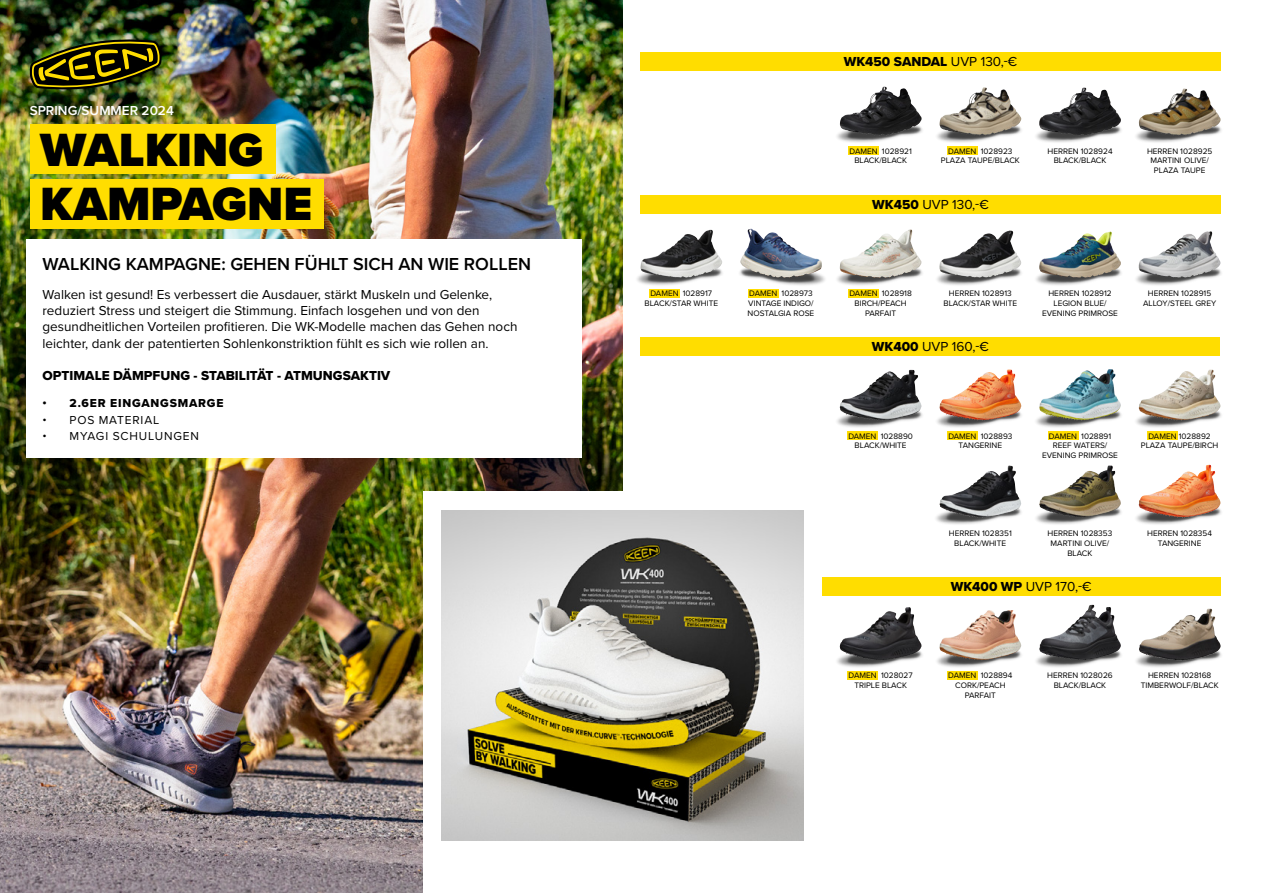
<style>
.page{position:relative;width:1263px;height:893px;background:#fff}
.page>*{position:absolute;margin:0;border:0;box-sizing:border-box;transform-origin:0 0}
.t1{font:900 48.3px/54px "Proxima Nova";color:#000}
.t2{font:600 18px "Proxima Nova";color:#000}
.t3{font:13.5px/16.2px "Proxima Nova";color:#000}
.t4{font:13.5px "Proxima Nova Extrabld";color:#000}
.t5{font:600 13.5px "Proxima Nova";color:#fff}
.t6{font:12px "Proxima Nova";letter-spacing:.07em;color:#000}
.t7{font:12px "Proxima Nova Extrabld";letter-spacing:.065em;color:#000}
.t8{font:8.25px/9.9px "Proxima Nova";color:#000;text-align:center}
.s1{font-family:"Proxima Nova"}
.s2{font-family:"Proxima Nova Extrabld"}
</style>
<div class="page">
<img style="left:0;top:0;width:622px;height:893px">
<img style="left:30px;top:39px;width:132px;height:51px">
<div style="left:30px;top:179px;width:293px;height:50px;background:#fd0"></div>
<div style="left:30px;top:124px;width:246px;height:50px;background:#fd0"></div>
<div style="left:27px;top:240px;width:555px;height:218px;background:#fff"></div>
<div style="left:640px;top:337px;width:580px;height:19px;background:#fd0"></div>
<img style="left:936px;top:470px;width:286px;height:55px">
<img style="left:957px;top:467px;width:51px;height:26px">
<img style="left:1056px;top:466px;width:52px;height:27px">
<img style="left:1150px;top:465px;width:58px;height:30px">
<div style="left:423px;top:491px;width:381px;height:402px;background:#fff"></div>
<img style="left:837px;top:88px;width:385px;height:59px">
<img style="left:840px;top:87px;width:44px;height:46px">
<div style="left:640px;top:52px;width:580px;height:19px;background:#fd0"></div>
<img style="left:637px;top:230px;width:585px;height:60px">
<img style="left:1070px;top:232px;width:40px;height:17px">
<img style="left:1171px;top:231px;width:39px;height:15px">
<div style="left:640px;top:195px;width:580px;height:18px;background:#fd0"></div>
<img style="left:837px;top:612px;width:385px;height:55px">
<img style="left:1039px;top:605px;width:51px;height:47px">
<svg style="left:1196px;top:609px;width:12px;height:12px"></svg>
<div style="left:822px;top:577px;width:398px;height:19px;background:#fd0"></div>
<img style="left:740px;top:229px;width:25px;height:46px">
<img style="left:837px;top:373px;width:385px;height:59px">
<img style="left:840px;top:370px;width:70px;height:37px">
<img style="left:1146px;top:370px;width:64px;height:29px">
<img style="left:1040px;top:370px;width:68px;height:32px">
<img style="left:993px;top:370px;width:16px;height:9px">
<img style="left:1045px;top:88px;width:39px;height:27px">
<img style="left:1139px;top:88px;width:45px;height:34px">
<img style="left:939px;top:88px;width:44px;height:42px">
<img style="left:640px;top:230px;width:70px;height:45px">
<img style="left:840px;top:229px;width:71px;height:48px">
<img style="left:977px;top:230px;width:33px;height:10px">
<img style="left:840px;top:607px;width:69px;height:47px">
<img style="left:441px;top:510px;width:363px;height:331px">
<div style="left:848px;top:146px;width:31px;height:9px;background:#fd0"></div>
<div style="left:649px;top:289px;width:31px;height:9px;background:#fd0"></div>
<div style="left:748px;top:289px;width:30px;height:9px;background:#fd0"></div>
<div style="left:847px;top:431px;width:31px;height:9px;background:#fd0"></div>
<div style="left:847px;top:671px;width:31px;height:9px;background:#fd0"></div>
<div style="left:947px;top:431px;width:30px;height:9px;background:#fd0"></div>
<div style="left:1048px;top:431px;width:30px;height:9px;background:#fd0"></div>
<div style="left:1147px;top:431px;width:31px;height:9px;background:#fd0"></div>
<div style="left:947px;top:146px;width:30px;height:9px;background:#fd0"></div>
<div style="left:848px;top:289px;width:31px;height:9px;background:#fd0"></div>
<img style="left:939px;top:610px;width:68px;height:44px">
<div style="left:947px;top:671px;width:31px;height:9px;background:#fd0"></div>
<h3 class="t5" style="left:30px;top:101px;width:146px">SPRING/SUMMER 2024</h3>
<h1 class="t1" style="left:40px;top:122px;width:273px">WALKING<br>KAMPAGNE</h1>
<h2 class="t2" style="left:43px;top:251px;width:490px">WALKING KAMPAGNE: GEHEN FÜHLT SICH AN WIE ROLLEN</h2>
<p class="t3" style="left:43px;top:286px;width:476px">Walken ist gesund! Es verbessert die Ausdauer, stärkt Muskeln und Gelenke, reduziert Stress und steigert die Stimmung. Einfach losgehen und von den gesundheitlichen Vorteilen profitieren. Die WK-Modelle machen das Gehen noch leichter, dank der patentierten Sohlenkonstriktion fühlt es sich wie rollen an.</p>
<h3 class="t4" style="left:43px;top:365px;width:349px">OPTIMALE DÄMPFUNG - STABILITÄT - ATMUNGSAKTIV</h3>
<h3 class="t7" style="left:43px;top:394px;width:182px">• 2.6ER EINGANGSMARGE</h3>
<h3 class="t6" style="left:43px;top:411px;width:118px">• POS MATERIAL</h3>
<h3 class="t6" style="left:43px;top:427px;width:158px">• MYAGI SCHULUNGEN</h3>
<h3 class="t4" style="left:844px;top:52px;width:175px">WK450 SANDAL <span class="s1">UVP 130,-€</span></h3>
<p class="t8" style="left:849px;top:145px;width:64px">DAMEN 1028921<br>BLACK/BLACK</p>
<p class="t8" style="left:941px;top:145px;width:81px">DAMEN 1028923<br>PLAZA TAUPE/BLACK</p>
<h3 class="t3" style="left:872px;top:196px;width:118px"><span class="s2">WK450</span> UVP 130,-€</h3>
<p class="t8" style="left:1047px;top:145px;width:67px">HERREN 1028924<br>BLACK/BLACK</p>
<p class="t8" style="left:1147px;top:145px;width:67px">HERREN 1028925<br>MARTINI OLIVE/<br>PLAZA TAUPE</p>
<p class="t8" style="left:644px;top:288px;width:75px">DAMEN 1028917<br>BLACK/STAR WHITE</p>
<p class="t8" style="left:849px;top:288px;width:64px">DAMEN 1028918<br>BIRCH/PEACH<br>PARFAIT</p>
<p class="t8" style="left:943px;top:288px;width:75px">HERREN 1028913<br>BLACK/STAR WHITE</p>
<p class="t8" style="left:748px;top:288px;width:68px;text-align:left">DAMEN 1028973<br>VINTAGE INDIGO/<br>NOSTALGIA ROSE</p>
<h3 class="t3" style="left:872px;top:338px;width:119px"><span class="s2">WK400</span> UVP 160,-€</h3>
<p class="t8" style="left:1042px;top:288px;width:77px">HERREN 1028912<br>LEGION BLUE/<br>EVENING PRIMROSE</p>
<p class="t8" style="left:1143px;top:288px;width:75px">HERREN 1028915<br>ALLOY/STEEL GREY</p>
<p class="t8" style="left:848px;top:430px;width:66px">DAMEN 1028890<br>BLACK/WHITE</p>
<p class="t8" style="left:948px;top:430px;width:66px">DAMEN 1028893<br>TANGERINE</p>
<p class="t8" style="left:1042px;top:430px;width:77px">DAMEN 1028891<br>REEF WATERS/<br>EVENING PRIMROSE</p>
<p class="t8" style="left:1141px;top:430px;width:79px">DAMEN 1028892<br>PLAZA TAUPE/BIRCH</p>
<p class="t8" style="left:949px;top:528px;width:65px">HERREN 1028351<br>BLACK/WHITE</p>
<p class="t8" style="left:1147px;top:528px;width:66px">HERREN 1028354<br>TANGERINE</p>
<p class="t8" style="left:1047px;top:528px;width:66px">HERREN 1028353<br>MARTINI OLIVE/<br>BLACK</p>
<h3 class="t3" style="left:951px;top:578px;width:142px"><span class="s2">WK400 WP</span> UVP 170,-€</h3>
<p class="t8" style="left:849px;top:670px;width:66px">DAMEN 1028027<br>TRIPLE BLACK</p>
<p class="t8" style="left:948px;top:670px;width:66px">DAMEN 1028894<br>CORK/PEACH<br>PARFAIT</p>
<p class="t8" style="left:1047px;top:670px;width:67px">HERREN 1028026<br>BLACK/BLACK</p>
<p class="t8" style="left:1141px;top:670px;width:79px">HERREN 1028168<br>TIMBERWOLF/BLACK</p>
</div>
